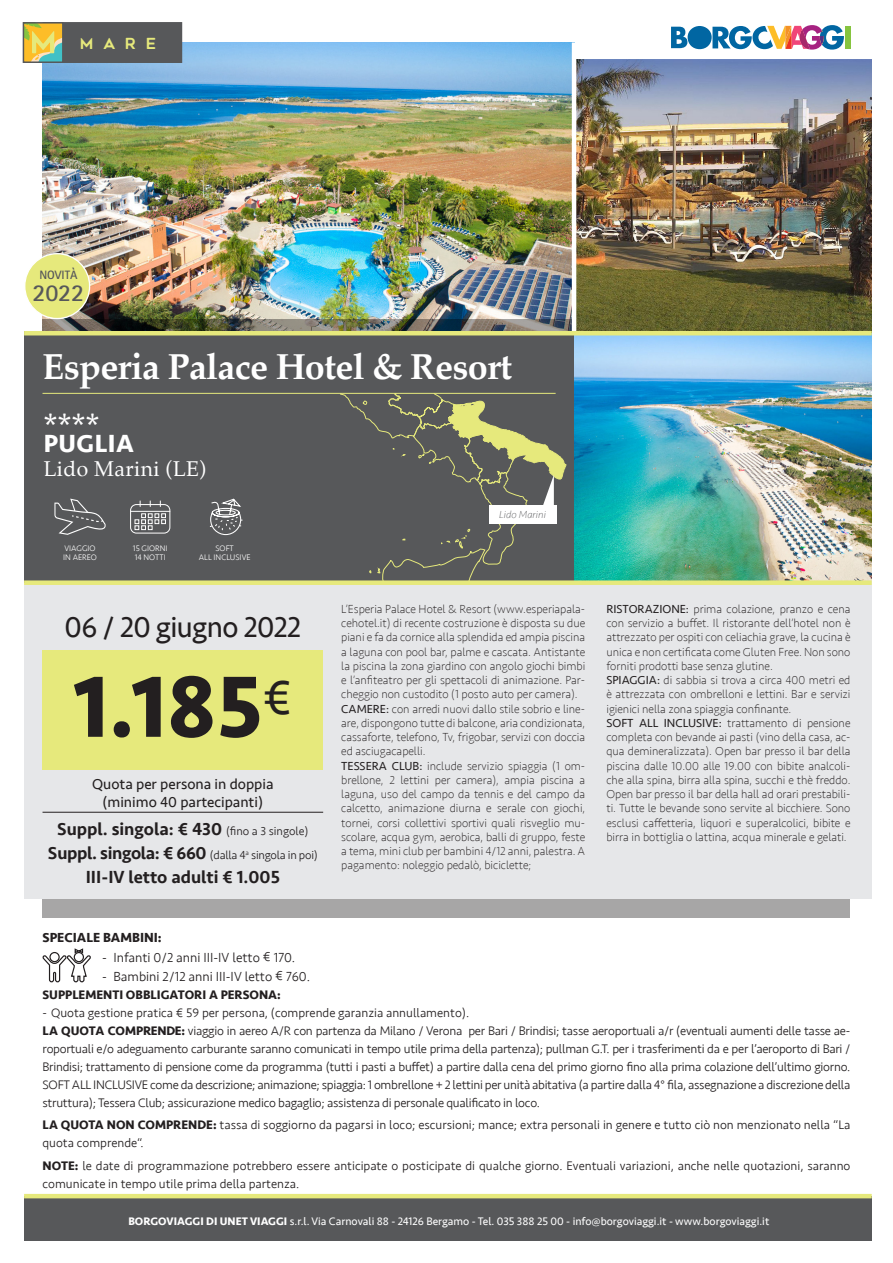
<style>
.page{position:relative;width:893px;height:1263px;background:#fff}
.page>*{position:absolute;margin:0;border:0;box-sizing:border-box;transform-origin:0 0}
.t1{font:700 90px "Seravek";color:#231f20}
.t2{font:700 36px "Palatino";letter-spacing:-.02em;color:#fff}
.t3{font:36px "Palatino";color:#fff}
.t4{font:30px "Seravek";letter-spacing:-.02em;color:#231f20}
.t5{font:700 25.5px "Seravek";letter-spacing:.02em;color:#fff}
.t6{font:700 24.3px "Rotis Sans Serif";color:#57585a}
.t7{font:21px "Palatino";letter-spacing:.02em;color:#fff}
.t8{font:500 18px "Seravek";color:#231f20}
.sezione{font:15.15px "Geometos Rounded";color:#e6e97c}
.t9{font:15px "Seravek";color:#231f20}
.t10{font:300 13.5px "Seravek";color:#231f20}
.t11{font:700 13.5px "Seravek";color:#231f20}
.t12{font:300 12.75px/18px "Seravek";color:#231f20}
.t13{font:700 12.75px "Seravek";color:#231f20}
.t14{font:700 12.15px "Rotis Sans Serif";color:#57585a}
.t15{font:200 12px/14.2px "Seravek";color:#231f20;text-align:justify}
.t16{font:300 12px "Seravek";letter-spacing:-.02em;color:#231f20}
.t17{font:11.25px "Seravek";color:#fff}
.t18{font:italic 200 10.5px "Seravek";color:#57585a}
.t19{font:300 8.25px "Seravek";color:#fff}
.s1{font-weight:300;font-size:12px}
.s2{font-weight:500;font-size:18px}
.s3{font-weight:400}
.s4{font-weight:700}
</style>
<div class="page">
<svg style="left:671px;top:27px;width:16px;height:21px"></svg>
<div style="left:844px;top:26px;width:6px;height:23px;background:#86c43f"></div>
<svg style="left:712px;top:25px;width:132px;height:25px"></svg>
<div style="left:688px;top:26px;width:24px;height:23px;background:#0166a2;border-radius:50%"></div>
<div style="left:24px;top:1196px;width:848px;height:67px;background:#57585a"></div>
<hr style="left:24px;top:1194px;width:848px;height:4px;background:#e6e97c">
<div style="left:0;top:1242px;width:893px;height:21px;background:#fff"></div>
<img style="left:43px;top:43px;width:529px;height:276px">
<svg style="left:43px;top:319px;width:807px;height:598px;background:#949491"></svg>
<div style="left:24px;top:384px;width:848px;height:514px;background:#e6e7e9"></div>
<img style="left:574px;top:60px;width:298px;height:520px">
<div style="left:24px;top:331px;width:550px;height:252px;background:#57585a"></div>
<hr style="left:43px;top:393px;width:513px;height:1px;background:#e6e97c">
<div style="left:43px;top:22px;width:139px;height:41px;background:#57585a"></div>
<svg style="left:26px;top:25px;width:35px;height:35px"></svg>
<div style="left:23px;top:22px;width:41px;height:41px;border:2px solid #57585a"></div>
<hr style="left:572px;top:43px;width:4px;height:291px;background:#fff">
<hr style="left:24px;top:331px;width:848px;height:4px;background:#e6e97c">
<div style="left:130px;top:504px;width:40px;height:29px;border:1px solid #fff;border-radius:6px"></div>
<hr style="left:131px;top:511px;width:39px;height:1px;background:#fff">
<svg style="left:135px;top:513px;width:31px;height:17px"></svg>
<svg style="left:42px;top:948px;width:49px;height:35px"></svg>
<svg style="left:54px;top:499px;width:52px;height:36px"></svg>
<svg style="left:340px;top:394px;width:227px;height:186px"></svg>
<div style="left:24px;top:580px;width:848px;height:5px;background:#e6e97c"></div>
<div style="left:43px;top:651px;width:280px;height:119px;background:#e6e97c"></div>
<hr style="left:43px;top:812px;width:160px;height:1px;background:#231f20">
<hr style="left:203px;top:812px;width:120px;height:1px;background:#231f20">
<svg style="left:209px;top:498px;width:34px;height:38px"></svg>
<div style="left:25px;top:254px;width:65px;height:65px;background:#e6e97c;border-radius:50%"></div>
<div style="left:24px;top:253px;width:66px;height:66px;border:1px solid #fff;border-radius:50%"></div>
<p class="sezione" style="left:80px;top:35px;width:78px">MARE</p>
<p class="t14" style="left:39px;top:267px;width:40px">NOVITÀ</p>
<p class="t6" style="left:33px;top:278px;width:53px">2022</p>
<p class="t2" style="left:43px;top:336px;width:471px">Esperia Palace Hotel &amp; Resort</p>
<p class="t3" style="left:44px;top:398px;width:58px">****</p>
<p class="t5" style="left:44px;top:423px;width:92px">PUGLIA</p>
<p class="t7" style="left:44px;top:452px;width:164px">Lido Marini (LE)</p>
<p class="t19" style="left:64px;top:544px;width:33px">VIAGGIO</p>
<p class="t19" style="left:63px;top:553px;width:35px">IN AEREO</p>
<p class="t19" style="left:133px;top:544px;width:36px">15 GIORNI</p>
<p class="t19" style="left:135px;top:553px;width:33px">14 NOTTI</p>
<p class="t19" style="left:216px;top:544px;width:20px">SOFT</p>
<p class="t19" style="left:199px;top:553px;width:53px">ALL INCLUSIVE</p>
<p class="t4" style="left:65px;top:604px;width:238px">06 / 20 giugno 2022</p>
<p class="t1" style="left:73px;top:635px;width:220px">1.185<sup>€</sup></p>
<p class="t9" style="left:92px;top:772px;width:183px">Quota per persona in doppia</p>
<p class="t9" style="left:103px;top:790px;width:162px">(minimo 40 partecipanti)</p>
<p class="t8" style="left:57px;top:818px;width:253px">Suppl. singola: € 430 <span class="s1">(fino a 3 singole)</span></p>
<p class="t16" style="left:48px;top:848px;width:271px"><span class="s2">Suppl. singola: € 660</span> (dalla 4<sup>a</sup> singola in poi)</p>
<p class="t8" style="left:86px;top:866px;width:196px">III-IV letto adulti € 1.005</p>
<p class="t18" style="left:499px;top:509px;width:48px">Lido Marini</p>
<p class="t15" style="left:341px;top:602px;width:245px">L’Esperia Palace Hotel &amp; Resort (www.esperiapala&shy;cehotel.it) di recente costruzione è disposta su due piani e fa da cornice alla splendida ed ampia piscina a laguna con pool bar, palme e cascata. Antistante la piscina la zona giardino con angolo giochi bimbi e l’anfiteatro per gli spettacoli di animazione. Par&shy;cheggio non custodito (1 posto auto per camera).</p>
<p class="t15" style="left:341px;top:702px;width:245px"><span class="s3">CAMERE:</span> con arredi nuovi dallo stile sobrio e line&shy;are, dispongono tutte di balcone, aria condizionata, cassaforte, telefono, Tv, frigobar, servizi con doccia ed asciugacapelli.</p>
<p class="t15" style="left:341px;top:759px;width:245px"><span class="s3">TESSERA CLUB:</span> include servizio spiaggia (1 om&shy;brellone, 2 lettini per camera), ampia piscina a laguna, uso del campo da tennis e del campo da calcetto, animazione diurna e serale con giochi, tornei, corsi collettivi sportivi quali risveglio mu&shy;scolare, acqua gym, aerobica, balli di gruppo, feste a tema, mini club per bambini 4/12 anni, palestra. A pagamento: noleggio pedalò, biciclette;</p>
<p class="t15" style="left:606px;top:602px;width:245px"><span class="s3">RISTORAZIONE:</span> prima colazione, pranzo e cena con servizio a buffet. Il ristorante dell’hotel non è attrezzato per ospiti con celiachia grave, la cucina è unica e non certificata come Gluten Free. Non sono forniti prodotti base senza glutine.</p>
<p class="t15" style="left:606px;top:673px;width:245px"><span class="s3">SPIAGGIA:</span> di sabbia si trova a circa 400 metri ed è attrezzata con ombrelloni e lettini. Bar e servizi igienici nella zona spiaggia confinante.</p>
<p class="t15" style="left:606px;top:716px;width:245px"><span class="s3">SOFT ALL INCLUSIVE:</span> trattamento di pensione completa con bevande ai pasti (vino della casa, ac&shy;qua demineralizzata). Open bar presso il bar della piscina dalle 10.00 alle 19.00 con bibite analcoli&shy;che alla spina, birra alla spina, succhi e thè freddo.<br>Open bar presso il bar della hall ad orari prestabili&shy;ti. Tutte le bevande sono servite al bicchiere. Sono esclusi caffetteria, liquori e superalcolici, bibite e birra in bottiglia o lattina, acqua minerale e gelati.</p>
<p class="t11" style="left:43px;top:927px;width:121px">SPECIALE BAMBINI:</p>
<p class="t10" style="left:102px;top:949px;width:195px">- Infanti 0/2 anni III-IV letto € 170.</p>
<p class="t10" style="left:102px;top:969px;width:210px">- Bambini 2/12 anni III-IV letto € 760.</p>
<p class="t13" style="left:43px;top:985px;width:240px">SUPPLEMENTI OBBLIGATORI A PERSONA:</p>
<p class="t12" style="left:43px;top:1004px;width:428px">- Quota gestione pratica € 59 per persona, (comprende garanzia annullamento).</p>
<p class="t12" style="left:43px;top:1022px;width:809px;text-align:justify"><span class="s4">LA QUOTA COMPRENDE:</span> viaggio in aereo A/R con partenza da Milano / Verona per Bari / Brindisi; tasse aeroportuali a/r (eventuali aumenti delle tasse ae&shy;roportuali e/o adeguamento carburante saranno comunicati in tempo utile prima della partenza); pullman G.T. per i trasferimenti da e per l’aeroporto di Bari / Brindisi; trattamento di pensione come da programma (tutti i pasti a buffet) a partire dalla cena del primo giorno fino alla prima colazione dell’ultimo giorno.<br>SOFT ALL INCLUSIVE come da descrizione; animazione; spiaggia: 1 ombrellone + 2 lettini per unità abitativa (a partire dalla 4° fila, assegnazione a discrezione della struttura); Tessera Club; assicurazione medico bagaglio; assistenza di personale qualificato in loco.</p>
<p class="t12" style="left:43px;top:1116px;width:809px"><span class="s4">LA QUOTA NON COMPRENDE:</span> tassa di soggiorno da pagarsi in loco; escursioni; mance; extra personali in genere e tutto ciò non menzionato nella “La quota comprende“.</p>
<p class="t12" style="left:43px;top:1157px;width:809px"><span class="s4">NOTE:</span> le date di programmazione potrebbero essere anticipate o posticipate di qualche giorno. Eventuali variazioni, anche nelle quotazioni, saranno comunicate in tempo utile prima della partenza.</p>
<p class="t17" style="left:128px;top:1213px;width:642px"><span class="s4">BORGOVIAGGI DI UNET VIAGGI</span> s.r.l. Via Carnovali 88 - 24126 Bergamo - Tel. 035 388 25 00 - info@borgoviaggi.it - www.borgoviaggi.it</p>
</div>
